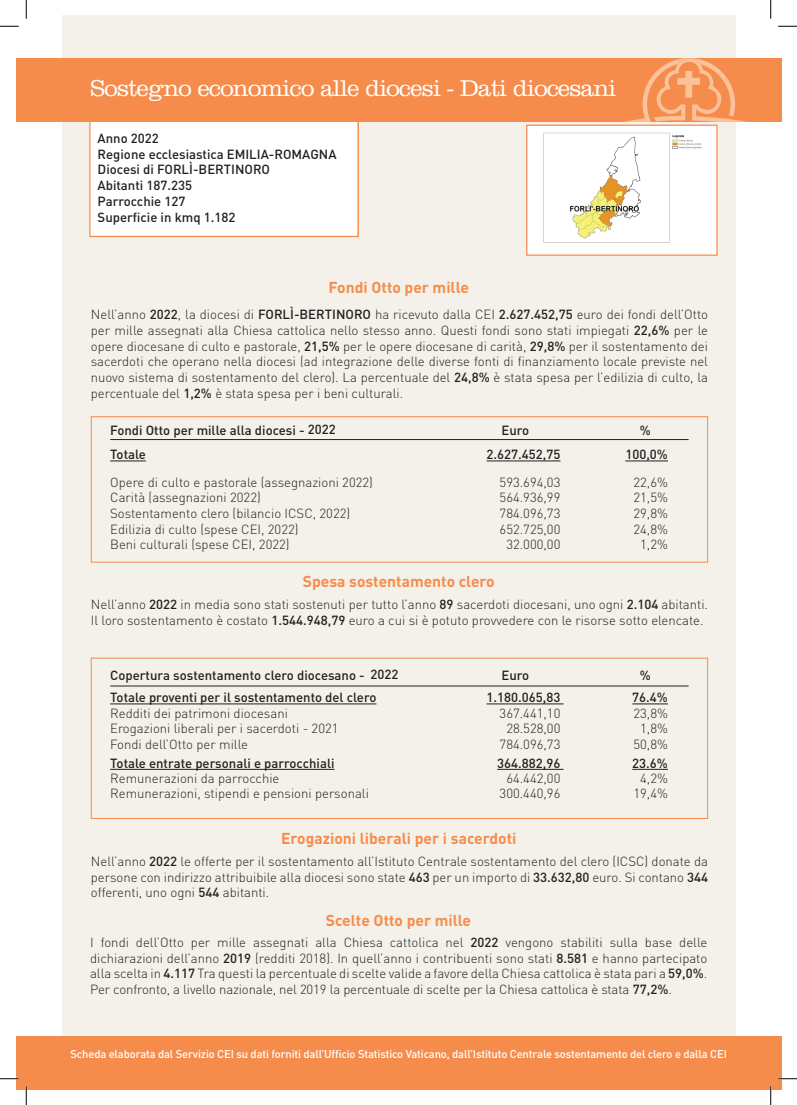
<style>
.page{position:relative;width:797px;height:1105px;background:#fff}
.page>*{position:absolute;margin:0;border:0;box-sizing:border-box;transform-origin:0 0}
.t1{font:300 23.75px "Clarendon LT Std";letter-spacing:-.025em;color:#fff}
.t2{font:700 15.62px "DIN Pro";color:#f68c4c}
.t3{font:300 13.12px/15.8px "DIN";color:#231f20;text-align:justify}
.t4{font:500 13.12px/15.8px "DIN";color:#231f20}
.t5{font:500 11.25px "DIN";letter-spacing:-.015em;color:#fff}
.s1{font-weight:500}
</style>
<div class="page">
<div style="left:62px;top:16px;width:673px;height:1073px;background:#f3f1e9"></div>
<div style="left:16px;top:1036px;width:765px;height:53px;background:#f68c4c"></div>
<div style="left:91px;top:416px;width:617px;height:147px;border:1px solid #f68c4c"></div>
<div style="left:91px;top:658px;width:617px;height:161px;border:1px solid #f68c4c"></div>
<hr style="left:110px;top:439px;width:578px;height:1px;background:#231f20">
<hr style="left:110px;top:686px;width:578px;height:1px;background:#231f20">
<div style="left:526px;top:125px;width:191px;height:131px;background:#fff;border:1px solid #f68c4c"></div>
<img style="left:543px;top:132px;width:159px;height:111px">
<div style="left:90px;top:96px;width:268px;height:140px;background:#fff"></div>
<div style="left:89px;top:95px;width:270px;height:142px;border:1px solid #f68c4c"></div>
<div style="left:16px;top:58px;width:765px;height:64px;background:#f68c4c"></div>
<svg style="left:624px;top:58px;width:124px;height:64px"></svg>
<hr style="left:110px;top:460px;width:36px;height:1px;background:#231f20">
<hr style="left:486px;top:460px;width:74px;height:1px;background:#231f20">
<hr style="left:625px;top:460px;width:43px;height:1px;background:#231f20">
<hr style="left:110px;top:703px;width:266px;height:1px;background:#231f20">
<hr style="left:486px;top:703px;width:77px;height:1px;background:#231f20">
<hr style="left:632px;top:703px;width:36px;height:1px;background:#231f20">
<hr style="left:110px;top:769px;width:224px;height:1px;background:#231f20">
<hr style="left:497px;top:769px;width:66px;height:1px;background:#231f20">
<hr style="left:632px;top:769px;width:36px;height:1px;background:#231f20">
<svg style="left:0;top:25px;width:19px;height:2px"></svg>
<svg style="left:778px;top:25px;width:19px;height:2px"></svg>
<svg style="left:0;top:1078px;width:19px;height:1px"></svg>
<svg style="left:778px;top:1078px;width:19px;height:1px"></svg>
<svg style="left:25px;top:0;width:2px;height:19px"></svg>
<svg style="left:25px;top:1086px;width:2px;height:19px"></svg>
<svg style="left:770px;top:0;width:1px;height:19px"></svg>
<svg style="left:770px;top:1086px;width:1px;height:19px"></svg>
<h1 class="t1" style="left:90px;top:75px;width:527px">Sostegno economico alle diocesi - Dati diocesani</h1>
<p class="t4" style="left:98px;top:130px;width:240px">Anno 2022<br>Regione ecclesiastica EMILIA-ROMAGNA<br>Diocesi di FORLÌ-BERTINORO<br>Abitanti 187.235<br>Parrocchie 127<br>Superficie in kmq 1.182</p>
<p class="t4" style="left:227px;top:146px;width:112px">Regione Ecclesiale</p>
<p class="t4" style="left:157px;top:161px;width:92px">Denominazione</p>
<p class="t4" style="left:146px;top:177px;width:73px">Popolazione</p>
<p class="t4" style="left:204px;top:209px;width:61px">Superficie</p>
<p class="t2" style="left:328px;top:277px;width:142px">Fondi Otto per mille</p>
<p class="t3" style="left:91px;top:306px;width:618px">Nell’anno <span class="s1">2022</span> , la diocesi di <span class="s1">FORLÌ-BERTINORO</span> ha ricevuto dalla CEI <span class="s1">2.627.452,75</span> euro dei fondi dell’Otto per mille assegnati alla Chiesa cattolica nello stesso anno. Questi fondi sono stati impiegati <span class="s1">22,6%</span> per le opere diocesane di culto e pastorale, <span class="s1">21,5%</span> per le opere diocesane di carità, <span class="s1">29,8%</span> per il sostentamento dei sacerdoti che operano nella diocesi (ad integrazione delle diverse fonti di finanziamento locale previste nel nuovo sistema di sostentamento del clero). La percentuale del <span class="s1">24,8%</span> è stata spesa per l’edilizia di culto, la percentuale del <span class="s1">1,2%</span> è stata spesa per i beni culturali.</p>
<p class="t4" style="left:110px;top:421px;width:227px">Fondi Otto per mille alla diocesi - 2022</p>
<p class="t4" style="left:501px;top:421px;width:29px">Euro</p>
<p class="t4" style="left:640px;top:421px;width:13px">%</p>
<p class="t4" style="left:110px;top:446px;width:37px">Totale</p>
<p class="t4" style="left:486px;top:446px;width:75px">2.627.452,75</p>
<p class="t4" style="left:625px;top:446px;width:44px">100,0%</p>
<p class="t3" style="left:110px;top:474px;width:264px">Opere di culto e pastorale (assegnazioni 2022 )</p>
<p class="t3" style="left:499px;top:474px;width:62px">593.694,03</p>
<p class="t3" style="left:633px;top:474px;width:36px">22,6%</p>
<p class="t3" style="left:110px;top:489px;width:152px">Carità (assegnazioni 2022 )</p>
<p class="t3" style="left:499px;top:489px;width:62px">564.936,99</p>
<p class="t3" style="left:633px;top:489px;width:36px">21,5%</p>
<p class="t3" style="left:110px;top:505px;width:241px">Sostentamento clero (bilancio ICSC, 2022 )</p>
<p class="t3" style="left:499px;top:505px;width:62px">784.096,73</p>
<p class="t3" style="left:633px;top:505px;width:36px">29,8%</p>
<p class="t3" style="left:110px;top:521px;width:190px">Edilizia di culto (spese CEI, 2022 )</p>
<p class="t3" style="left:499px;top:521px;width:62px">652.725,00</p>
<p class="t3" style="left:633px;top:521px;width:36px">24,8%</p>
<p class="t3" style="left:110px;top:536px;width:181px">Beni culturali (spese CEI, 2022 )</p>
<p class="t3" style="left:506px;top:536px;width:56px">32.000,00</p>
<p class="t3" style="left:640px;top:536px;width:29px">1,2%</p>
<p class="t2" style="left:303px;top:571px;width:193px">Spesa sostentamento clero</p>
<p class="t3" style="left:91px;top:596px;width:618px">Nell’anno <span class="s1">2022</span> in media sono stati sostenuti per tutto l’anno <span class="s1">89</span> sacerdoti diocesani, uno ogni <span class="s1">2.104</span> abitanti.<br>Il loro sostentamento è costato <span class="s1">1.544.948,79</span> euro a cui si è potuto provvedere con le risorse sotto elencate.</p>
<p class="t4" style="left:110px;top:667px;width:290px">Copertura sostentamento clero diocesano - 2022</p>
<p class="t4" style="left:501px;top:667px;width:29px">Euro</p>
<p class="t4" style="left:640px;top:667px;width:13px">%</p>
<p class="t4" style="left:110px;top:689px;width:268px">Totale proventi per il sostentamento del clero</p>
<p class="t4" style="left:486px;top:689px;width:75px">1.180.065,83</p>
<p class="t4" style="left:632px;top:689px;width:37px">76.4%</p>
<p class="t3" style="left:110px;top:705px;width:179px">Redditi dei patrimoni diocesani</p>
<p class="t3" style="left:499px;top:705px;width:62px">367.441,10</p>
<p class="t3" style="left:633px;top:705px;width:36px">23,8%</p>
<p class="t3" style="left:110px;top:721px;width:230px">Erogazioni liberali per i sacerdoti - 2021</p>
<p class="t3" style="left:506px;top:721px;width:56px">28.528,00</p>
<p class="t3" style="left:640px;top:721px;width:29px">1,8%</p>
<p class="t3" style="left:110px;top:736px;width:139px">Fondi dell’Otto per mille</p>
<p class="t3" style="left:499px;top:736px;width:62px">784.096,73</p>
<p class="t3" style="left:633px;top:736px;width:36px">50,8%</p>
<p class="t4" style="left:110px;top:754px;width:226px">Totale entrate personali e parrocchiali</p>
<p class="t4" style="left:497px;top:754px;width:65px">364.882,96</p>
<p class="t4" style="left:632px;top:754px;width:37px">23.6%</p>
<p class="t3" style="left:110px;top:770px;width:171px">Remunerazioni da parrocchie</p>
<p class="t3" style="left:506px;top:770px;width:56px">64.442,00</p>
<p class="t3" style="left:640px;top:770px;width:29px">4,2%</p>
<p class="t3" style="left:110px;top:786px;width:260px">Remunerazioni, stipendi e pensioni personali</p>
<p class="t3" style="left:499px;top:786px;width:62px">300.440,96</p>
<p class="t3" style="left:633px;top:786px;width:36px">19,4%</p>
<p class="t2" style="left:281px;top:828px;width:237px">Erogazioni liberali per i sacerdoti</p>
<p class="t3" style="left:91px;top:853px;width:618px">Nell’anno <span class="s1">2022</span> le offerte per il sostentamento all’Istituto Centrale sostentamento del clero (ICSC) donate da persone con indirizzo attribuibile alla diocesi sono state <span class="s1">463</span> per un importo di <span class="s1">33.632,80</span> euro. Si contano <span class="s1">344 </span>offerenti, uno ogni <span class="s1">544</span> abitanti.</p>
<p class="t3" style="left:90px;top:934px;width:618px">I fondi dell’Otto per mille assegnati alla Chiesa cattolica nel <span class="s1">2022</span> vengono stabiliti sulla base delle dichiarazioni dell’anno <span class="s1">2019</span> (redditi 2018). In quell’anno i contribuenti sono stati <span class="s1">8.581</span> e hanno partecipato alla scelta in <span class="s1">4.117</span> Tra questi la percentuale di scelte valide a favore della Chiesa cattolica è stata pari a <span class="s1">59,0%</span> .<br>Per confronto, a livello nazionale, nel 2019 la percentuale di scelte per la Chiesa cattolica è stata <span class="s1">77,2%</span> .</p>
<p class="t2" style="left:326px;top:910px;width:147px">Scelte Otto per mille</p>
<p class="t5" style="left:70px;top:1047px;width:658px">Scheda elaborata dal Servizio CEI su dati forniti dall’Ufficio Statistico Vaticano, dall’Istituto Centrale sostentamento del clero e dalla CEI</p>
</div>
